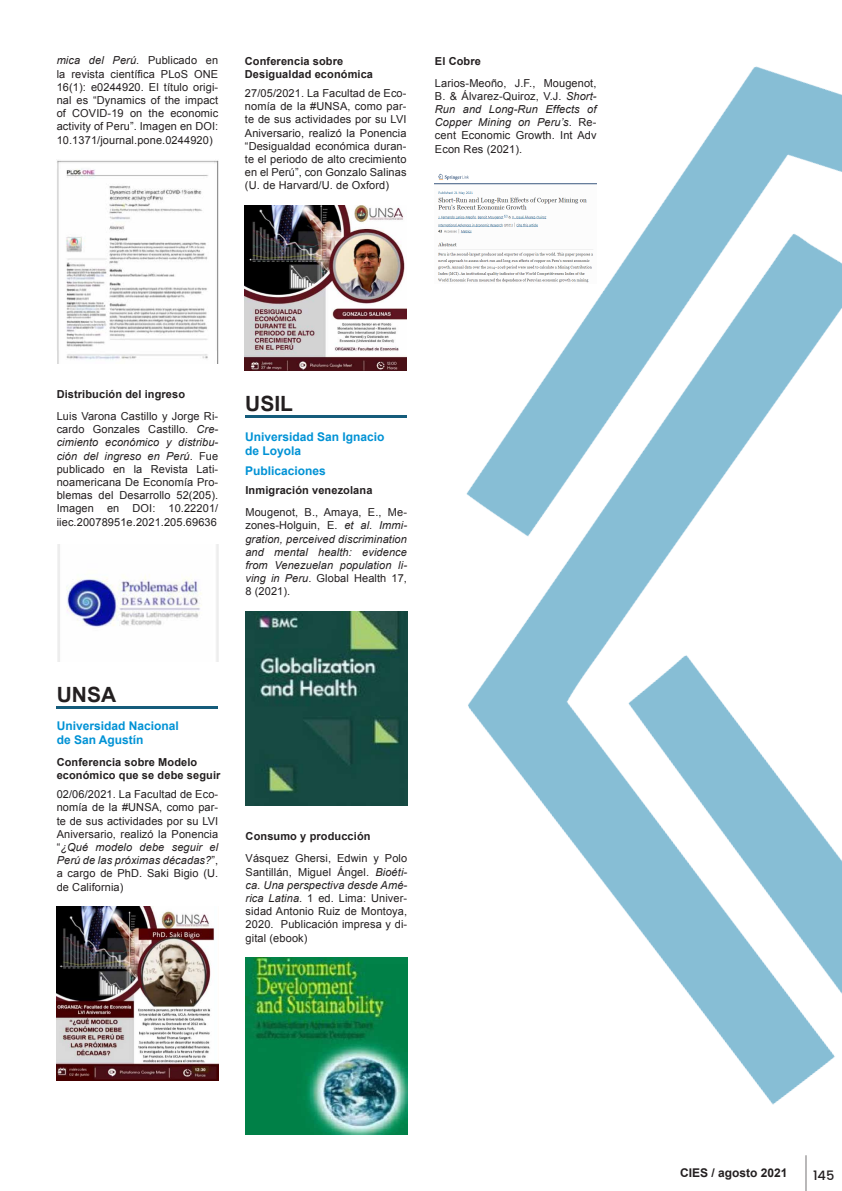
<style>
.page{position:relative;width:842px;height:1191px;background:#fff}
.page>*{position:absolute;margin:0;border:0;box-sizing:border-box;transform-origin:0 0}
.t1{font:700 21px "Arial";color:#231f20}
.t2{font:500 13px "Poppins";color:#231f20}
.t3{font:700 12px/14.4px "Arial";color:#0092d5}
.t4{font:700 12px "Arial";color:#231f20}
.t5{font:11px/13.2px "Arial";letter-spacing:.01em;color:#231f20;text-align:justify}
.t6{font:italic 11px/13.2px "Arial";letter-spacing:.01em;color:#231f20;text-align:justify}
.t7{font:700 11px/13.2px "Arial";letter-spacing:.01em;color:#231f20}
.s1{font-style:italic}
.s2{font-style:normal}
</style>
<div class="page">
<img style="left:57px;top:160px;width:161px;height:203px">
<img style="left:57px;top:544px;width:161px;height:117px">
<img style="left:466px;top:66px;width:376px;height:1125px">
<hr style="left:245px;top:415px;width:162px;height:3px;background:#155c7b">
<img style="left:245px;top:611px;width:162px;height:195px">
<img style="left:246px;top:957px;width:161px;height:177px">
<img style="left:435px;top:171px;width:161px;height:113px">
<hr style="left:57px;top:706px;width:161px;height:3px;background:#155c7b">
<img style="left:245px;top:205px;width:161px;height:165px">
<img style="left:57px;top:906px;width:161px;height:174px">
<p class="t5" style="left:57px;top:54px;width:163px"><span class="s1">mica del Perú</span>. Publicado en la revista científica PLoS ONE 16(1): e0244920. El título origi&shy;nal es “Dynamics of the impact of COVID-19 on the economic activity of Peru”. Imagen en DOI:<br>10.1371/journal.pone.0244920)</p>
<p class="t7" style="left:245px;top:55px;width:130px">Conferencia sobre<br>Desigualdad económica</p>
<p class="t5" style="left:245px;top:87px;width:163px">27/05/2021. La Facultad de Eco&shy;nomía de la #UNSA, como par&shy;te de sus actividades por su LVI Aniversario, realizó la Ponencia “Desigualdad económica duran&shy;te el periodo de alto crecimiento en el Perú”, con Gonzalo Salinas (U. de Harvard/U. de Oxford)</p>
<p class="t7" style="left:435px;top:55px;width:48px">El Cobre</p>
<p class="t5" style="left:435px;top:76px;width:163px">Larios-Meoño, J.F., Mougenot, B. &amp; Álvarez-Quiroz, V.J. <span class="s1">Short-Run and Long-Run Effects of Copper Mining on Peru’s</span>. Re&shy;cent Economic Growth. Int Adv Econ Res (2021).</p>
<p class="t7" style="left:57px;top:388px;width:130px">Distribución del ingreso</p>
<p class="t5" style="left:57px;top:410px;width:163px">Luis Varona Castillo y Jorge Ri&shy;cardo Gonzales Castillo. <span class="s1">Cre&shy;cimiento económico y distribu&shy;ción del ingreso en Perú</span>. Fue publicado en la Revista Lati&shy;noamericana De Economía Pro&shy;blemas del Desarrollo 52(205).<br>Imagen en DOI: 10.22201/ iiec.20078951e.2021.205.69636</p>
<h1 class="t1" style="left:245px;top:390px;width:49px">USIL</h1>
<p class="t3" style="left:245px;top:430px;width:141px">Universidad San Ignacio de Loyola</p>
<p class="t3" style="left:245px;top:464px;width:82px">Publicaciones</p>
<p class="t7" style="left:245px;top:484px;width:129px">Inmigración venezolana</p>
<p class="t6" style="left:245px;top:506px;width:163px"><span class="s2">Mougenot, B., Amaya, E., Me&shy;zones-Holguin, E.</span> et al<span class="s2">.</span> Immi&shy;gration, perceived discrimination and mental health: evidence from Venezuelan population li&shy;ving in Peru<span class="s2">. Global Health 17, 8 (2021).</span></p>
<h1 class="t1" style="left:57px;top:680px;width:61px">UNSA</h1>
<p class="t3" style="left:57px;top:719px;width:124px">Universidad Nacional de San Agustín</p>
<p class="t7" style="left:57px;top:755px;width:165px">Conferencia sobre Modelo económico que se debe seguir</p>
<p class="t5" style="left:57px;top:787px;width:163px">02/06/2021. La Facultad de Eco&shy;nomía de la #UNSA, como par&shy;te de sus actividades por su LVI Aniversario, realizó la Ponencia “<span class="s1">¿Qué modelo debe seguir el Perú de las próximas décadas?</span>”, a cargo de PhD. Saki Bigio (U. de California)</p>
<p class="t7" style="left:246px;top:830px;width:126px">Consumo y producción</p>
<p class="t5" style="left:246px;top:852px;width:163px">Vásquez Ghersi, Edwin y Polo Santillán, Miguel Ángel. <span class="s1">Bioéti&shy;ca. Una perspectiva desde Amé&shy;rica Latina</span>. 1 ed. Lima: Univer&shy;sidad Antonio Ruiz de Montoya, 2020. Publicación impresa y di&shy;gital (ebook)</p>
<p class="t4" style="left:680px;top:1164px;width:109px">CIES / agosto 2021</p>
<p class="t2" style="left:813px;top:1167px;width:23px">145</p>
</div>
